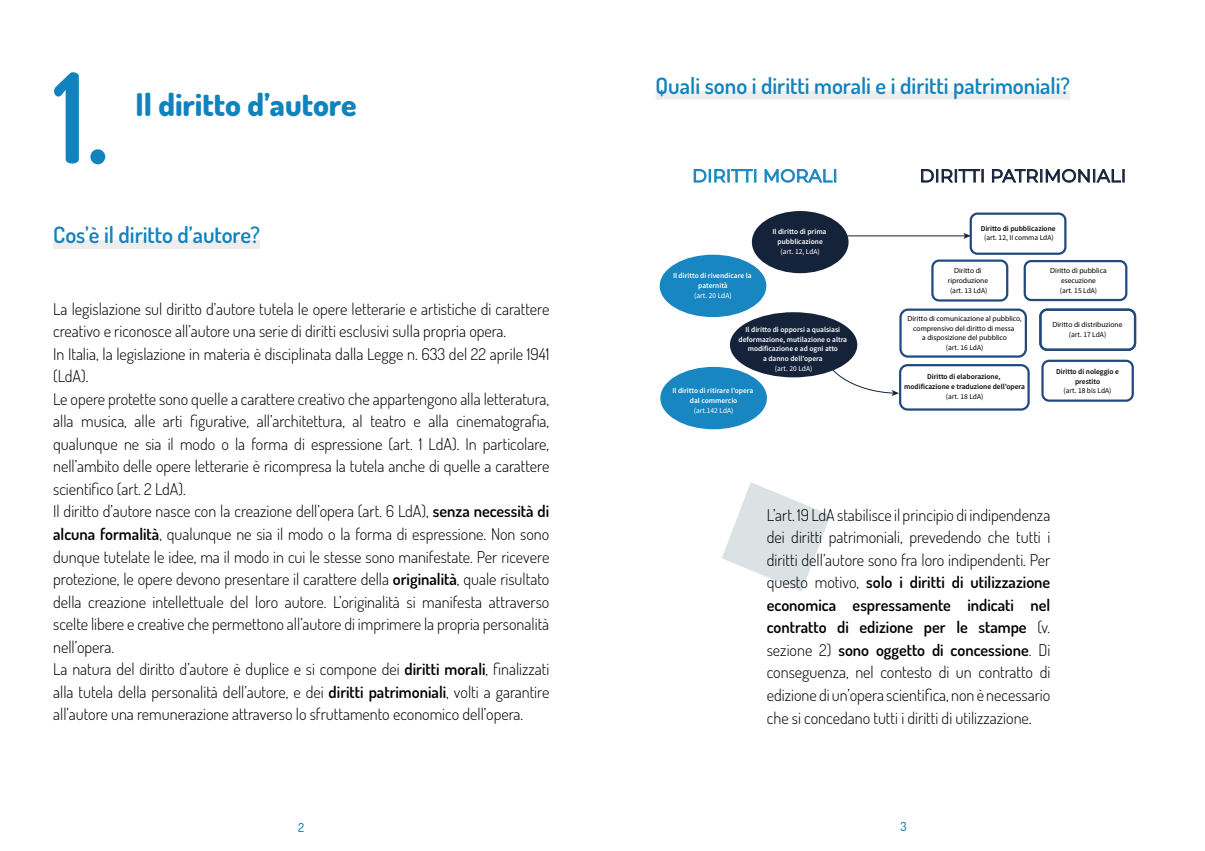
<style>
.page{position:relative;width:1205px;height:851px;background:#fff}
.page>*{position:absolute;margin:0;border:0;box-sizing:border-box;transform-origin:0 0}
.t1{font:600 124.62px "Dosis";color:#1083bf}
.t2{font:800 31.25px "Dosis";color:#1083bf}
.t3{font:600 22.5px "Dosis";color:#1083bf}
.t4{font:17.88px "Montserrat";letter-spacing:.01em;color:#15233a}
.t5{font:17.88px "Montserrat";letter-spacing:.01em;color:#1886c0}
.t6{font:300 16.25px/22.5px "Dosis";color:#000}
.t7{font:500 12.5px "Dosis";color:#1083bf}
.t8{font:600 7.5px/9.8px "Source Sans Pro";color:#fff;text-align:center}
.t9{font:600 7.5px/9.8px "Source Sans Pro";color:#000;text-align:center}
.t10{font:600 7.5px/9.8px "Source Sans Pro";color:#000;text-align:center}
.t11{font:7.5px "Source Sans Pro";color:#000}
.t12{font:7.5px "Source Sans Pro";color:#fff}
.s1{font-weight:600}
</style>
<div class="page">
<svg style="left:821px;top:344px;width:78px;height:52px"></svg>
<div style="left:899px;top:364px;width:130px;height:46px;border:2px solid #22497e;border-radius:7px"></div>
<div style="left:730px;top:312px;width:127px;height:65px;background:#15233a;border-radius:50%"></div>
<div style="left:752px;top:211px;width:96px;height:62px;background:#15233a;border-radius:50%"></div>
<div style="left:660px;top:255px;width:106px;height:62px;background:#1886c0;border-radius:50%"></div>
<div style="left:660px;top:367px;width:107px;height:62px;background:#1886c0;border-radius:50%"></div>
<div style="left:969px;top:212px;width:97px;height:43px;border:2px solid #22497e;border-radius:7px"></div>
<div style="left:931px;top:259px;width:77px;height:42px;border:2px solid #22497e;border-radius:7px"></div>
<div style="left:1023px;top:260px;width:104px;height:41px;border:2px solid #22497e;border-radius:6px"></div>
<div style="left:1039px;top:308px;width:97px;height:43px;border:2px solid #22497e;border-radius:7px"></div>
<div style="left:1041px;top:359px;width:93px;height:42px;border:2px solid #22497e;border-radius:7px"></div>
<div style="left:899px;top:308px;width:128px;height:49px;border:2px solid #22497e;border-radius:8px"></div>
<svg style="left:693px;top:169px;width:63px;height:14px"></svg>
<svg style="left:764px;top:168px;width:72px;height:15px"></svg>
<svg style="left:921px;top:169px;width:62px;height:14px"></svg>
<svg style="left:991px;top:168px;width:133px;height:15px"></svg>
<hr style="left:842px;top:235px;width:123px;height:1px;background:#15233a">
<svg style="left:963px;top:233px;width:8px;height:6px"></svg>
<div style="left:53px;top:240px;width:207px;height:9px;background:#ededed"></div>
<div style="left:656px;top:91px;width:414px;height:9px;background:#ededed"></div>
<svg style="left:722px;top:482px;width:109px;height:109px"></svg>
<h1 class="t1" style="left:53px;top:27px;width:58px">1.</h1>
<h2 class="t2" style="left:136px;top:80px;width:222px">Il diritto d’autore</h2>
<h3 class="t3" style="left:53px;top:218px;width:208px">Cos’è il diritto d’autore?</h3>
<p class="t6" style="left:53px;top:297px;width:498px">La legislazione sul diritto d’autore tutela le opere letterarie e artistiche di carattere creativo e riconosce all’autore una serie di diritti esclusivi sulla propria opera.<br>In Italia, la legislazione in materia è disciplinata dalla Legge n. 633 del 22 aprile 1941 (LdA).<br>Le opere protette sono quelle a carattere creativo che appartengono alla letteratura, alla musica, alle arti figurative, all’architettura, al teatro e alla cinematografia, qualunque ne sia il modo o la forma di espressione (art. 1 LdA). In particolare, nell’ambito delle opere letterarie è ricompresa la tutela anche di quelle a carattere scientifico (art. 2 LdA).<br>Il diritto d’autore nasce con la creazione dell’opera (art. 6 LdA), <span class="s1">senza necessità di alcuna formalità</span>, qualunque ne sia il modo o la forma di espressione. Non sono dunque tutelate le idee, ma il modo in cui le stesse sono manifestate. Per ricevere protezione, le opere devono presentare il carattere della <span class="s1">originalità</span>, quale risultato della creazione intellettuale del loro autore. L’originalità si manifesta attraverso scelte libere e creative che permettono all’autore di imprimere la propria personalità nell’opera.<br>La natura del diritto d’autore è duplice e si compone dei <span class="s1">diritti morali</span>, finalizzati alla tutela della personalità dell’autore, e dei <span class="s1">diritti patrimoniali</span>, volti a garantire all’autore una remunerazione attraverso lo sfruttamento economico dell’opera.</p>
<h3 class="t3" style="left:656px;top:69px;width:416px">Quali sono i diritti morali e i diritti patrimoniali?</h3>
<p class="t5" style="left:692px;top:163px;width:147px">DIRITTI MORALI</p>
<p class="t4" style="left:919px;top:163px;width:208px">DIRITTI PATRIMONIALI</p>
<p class="t8" style="left:673px;top:271px;width:80px">Il diritto di rivendicare la paternità</p>
<p class="t12" style="left:694px;top:290px;width:39px">(art. 20 LdA)</p>
<p class="t8" style="left:772px;top:227px;width:55px">Il diritto di prima pubblicazione</p>
<p class="t12" style="left:780px;top:246px;width:41px">(art. 12, LdA)</p>
<p class="t10" style="left:980px;top:223px;width:77px">Diritto di pubblicazione</p>
<p class="t11" style="left:984px;top:233px;width:71px">(art. 12, II comma LdA)</p>
<p class="t9" style="left:948px;top:265px;width:42px">Diritto di riproduzione</p>
<p class="t11" style="left:950px;top:285px;width:39px">(art. 13 LdA)</p>
<p class="t9" style="left:1050px;top:265px;width:58px">Diritto di pubblica esecuzione</p>
<p class="t11" style="left:1060px;top:285px;width:39px">(art. 15 LdA)</p>
<p class="t8" style="left:738px;top:324px;width:110px">Il diritto di opporsi a qualsiasi deformazione, mutilazione o altra modificazione e ad ogni atto<br>a danno dellʼopera</p>
<p class="t12" style="left:775px;top:363px;width:39px">(art. 20 LdA)</p>
<p class="t8" style="left:672px;top:385px;width:82px">Il diritto di ritirare lʼopera dal commercio</p>
<p class="t12" style="left:694px;top:405px;width:41px">(art.142 LdA)</p>
<p class="t9" style="left:907px;top:313px;width:116px">Diritto di comunicazione al pubblico, comprensivo del diritto di messa<br>a disposizione del pubblico</p>
<p class="t11" style="left:946px;top:343px;width:39px">(art. 16 LdA)</p>
<p class="t10" style="left:904px;top:372px;width:122px">Diritto di elaborazione, modificazione e traduzione dellʼopera</p>
<p class="t11" style="left:946px;top:391px;width:39px">(art. 18 LdA)</p>
<p class="t9" style="left:1052px;top:319px;width:71px">Diritto di distribuzione</p>
<p class="t11" style="left:1069px;top:329px;width:39px">(art. 17 LdA)</p>
<p class="t10" style="left:1056px;top:366px;width:64px">Diritto di noleggio e prestito</p>
<p class="t11" style="left:1063px;top:386px;width:50px">(art. 18 bis LdA)</p>
<p class="t6" style="left:767px;top:502px;width:285px;text-align:justify">L’art. 19 LdA stabilisce il principio di indipendenza dei diritti patrimoniali, prevedendo che tutti i diritti dell’autore sono fra loro indipendenti. Per questo motivo, <span class="s1">solo i diritti di utilizzazione economica espressamente indicati nel contratto di edizione per le stampe</span> (v. sezione 2) <span class="s1">sono oggetto di concessione</span>. Di conseguenza, nel contesto di un contratto di edizione di un’opera scientifica, non è necessario che si concedano tutti i diritti di utilizzazione.</p>
<p class="t7" style="left:298px;top:818px;width:8px">2</p>
<p class="t7" style="left:900px;top:817px;width:8px">3</p>
</div>
